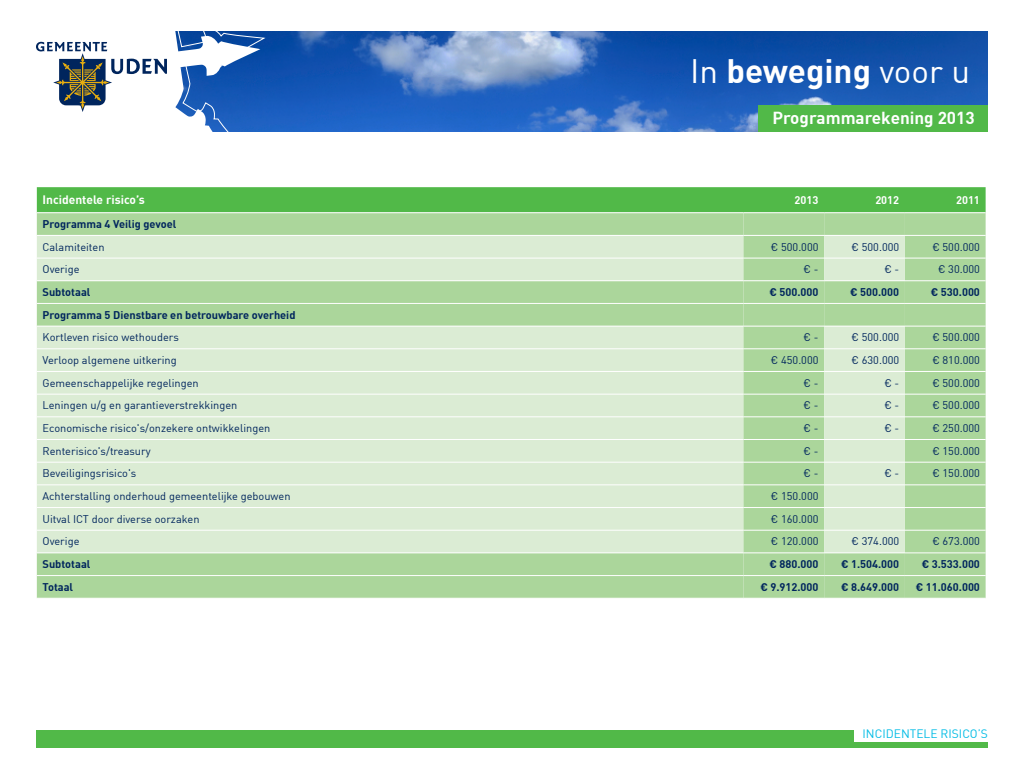
<style>
.page{position:relative;width:1024px;height:768px;background:#fff}
.page>*{position:absolute;margin:0;border:0;box-sizing:border-box;transform-origin:0 0}
.t1{font:700 33.2px "DIN";color:#fff}
.t2{font:700 17.1px "DIN";color:#fff}
.t3{font:12px "DIN";color:#02bce5}
.Titel{font:700 12px "DIN";color:#fff}
.Body{font:11px "DIN";color:#00255d}
.Body-2{font:700 11px "DIN";color:#00255d}
.Kop{font:700 11px "DIN";color:#fff}
.s1{font-weight:400}
</style>
<div class="page">
<div style="left:36px;top:730px;width:952px;height:17px;background:#51b948"></div>
<div style="left:855px;top:730px;width:133px;height:12px;background:#fff"></div>
<svg style="left:36px;top:42px;width:131px;height:70px"></svg>
<svg style="left:267px;top:31px;width:721px;height:100px;background:#2c66b9"></svg>
<svg style="left:175px;top:31px;width:92px;height:100px"></svg>
<div style="left:173px;top:118px;width:13px;height:13px;background:#fff"></div>
<div style="left:758px;top:105px;width:230px;height:26px;background:#51b948"></div>
<div style="left:37px;top:187px;width:949px;height:25px;background:#51b948"></div>
<div style="left:37px;top:213px;width:706px;height:385px;background:#abd69b"></div>
<div style="left:743px;top:213px;width:243px;height:385px;background:#abd69b"></div>
<svg style="left:37px;top:236px;width:706px;height:317px;background:#d4e9cc"></svg>
<svg style="left:743px;top:236px;width:162px;height:317px;background:#c1e0b5"></svg>
<hr style="left:37px;top:235px;width:706px;height:1px;background:#fff">
<hr style="left:743px;top:235px;width:81px;height:1px;background:#fff">
<hr style="left:824px;top:235px;width:81px;height:1px;background:#fff">
<hr style="left:905px;top:235px;width:81px;height:1px;background:#fff">
<hr style="left:37px;top:258px;width:706px;height:1px;background:#fff">
<hr style="left:743px;top:258px;width:81px;height:1px;background:#fff">
<hr style="left:824px;top:258px;width:81px;height:1px;background:#fff">
<hr style="left:905px;top:258px;width:81px;height:1px;background:#fff">
<hr style="left:37px;top:281px;width:706px;height:1px;background:#fff">
<hr style="left:743px;top:281px;width:81px;height:1px;background:#fff">
<hr style="left:824px;top:281px;width:81px;height:1px;background:#fff">
<hr style="left:905px;top:281px;width:81px;height:1px;background:#fff">
<hr style="left:37px;top:303px;width:706px;height:1px;background:#fff">
<hr style="left:743px;top:303px;width:81px;height:1px;background:#fff">
<hr style="left:824px;top:303px;width:81px;height:1px;background:#fff">
<hr style="left:905px;top:303px;width:81px;height:1px;background:#fff">
<hr style="left:37px;top:326px;width:706px;height:1px;background:#fff">
<hr style="left:743px;top:326px;width:81px;height:1px;background:#fff">
<hr style="left:824px;top:326px;width:81px;height:1px;background:#fff">
<hr style="left:905px;top:326px;width:81px;height:1px;background:#fff">
<hr style="left:37px;top:349px;width:706px;height:1px;background:#fff">
<hr style="left:743px;top:349px;width:81px;height:1px;background:#fff">
<hr style="left:824px;top:349px;width:81px;height:1px;background:#fff">
<hr style="left:905px;top:349px;width:81px;height:1px;background:#fff">
<hr style="left:37px;top:371px;width:706px;height:1px;background:#fff">
<hr style="left:743px;top:371px;width:81px;height:1px;background:#fff">
<hr style="left:824px;top:371px;width:81px;height:1px;background:#fff">
<hr style="left:905px;top:371px;width:81px;height:1px;background:#fff">
<hr style="left:37px;top:394px;width:706px;height:1px;background:#fff">
<hr style="left:743px;top:394px;width:81px;height:1px;background:#fff">
<hr style="left:824px;top:394px;width:81px;height:1px;background:#fff">
<hr style="left:905px;top:394px;width:81px;height:1px;background:#fff">
<hr style="left:37px;top:417px;width:706px;height:1px;background:#fff">
<hr style="left:743px;top:417px;width:81px;height:1px;background:#fff">
<hr style="left:824px;top:417px;width:81px;height:1px;background:#fff">
<hr style="left:905px;top:417px;width:81px;height:1px;background:#fff">
<hr style="left:37px;top:439px;width:706px;height:1px;background:#fff">
<hr style="left:743px;top:439px;width:81px;height:1px;background:#fff">
<hr style="left:824px;top:439px;width:81px;height:1px;background:#fff">
<hr style="left:905px;top:439px;width:81px;height:1px;background:#fff">
<hr style="left:37px;top:462px;width:706px;height:1px;background:#fff">
<hr style="left:743px;top:462px;width:81px;height:1px;background:#fff">
<hr style="left:824px;top:462px;width:81px;height:1px;background:#fff">
<hr style="left:905px;top:462px;width:81px;height:1px;background:#fff">
<hr style="left:37px;top:485px;width:706px;height:1px;background:#fff">
<hr style="left:743px;top:485px;width:81px;height:1px;background:#fff">
<hr style="left:824px;top:485px;width:81px;height:1px;background:#fff">
<hr style="left:905px;top:485px;width:81px;height:1px;background:#fff">
<hr style="left:37px;top:507px;width:706px;height:1px;background:#fff">
<hr style="left:743px;top:507px;width:81px;height:1px;background:#fff">
<hr style="left:824px;top:507px;width:81px;height:1px;background:#fff">
<hr style="left:905px;top:507px;width:81px;height:1px;background:#fff">
<hr style="left:37px;top:530px;width:706px;height:1px;background:#fff">
<hr style="left:743px;top:530px;width:81px;height:1px;background:#fff">
<hr style="left:824px;top:530px;width:81px;height:1px;background:#fff">
<hr style="left:905px;top:530px;width:81px;height:1px;background:#fff">
<hr style="left:37px;top:553px;width:706px;height:1px;background:#fff">
<hr style="left:743px;top:553px;width:81px;height:1px;background:#fff">
<hr style="left:824px;top:553px;width:81px;height:1px;background:#fff">
<hr style="left:905px;top:553px;width:81px;height:1px;background:#fff">
<hr style="left:37px;top:575px;width:706px;height:1px;background:#fff">
<hr style="left:743px;top:575px;width:81px;height:1px;background:#fff">
<hr style="left:824px;top:575px;width:81px;height:1px;background:#fff">
<hr style="left:905px;top:575px;width:81px;height:1px;background:#fff">
<h1 class="t1" style="left:690px;top:50px;width:281px"><span class="s1">In</span> beweging <span class="s1">voor u</span></h1>
<h2 class="t2" style="left:772px;top:106px;width:204px">Programmarekening 2013</h2>
<h2 class="t2" style="left:965px;top:106px;width:11px">2</h2>
<p class="Titel" style="left:43px;top:192px;width:104px">Incidentele risico’s</p>
<p class="Kop" style="left:795px;top:193px;width:25px">2013</p>
<p class="Kop" style="left:875px;top:193px;width:25px">2012</p>
<p class="Kop" style="left:956px;top:193px;width:25px">2011</p>
<p class="Body-2" style="left:43px;top:217px;width:135px">Programma 4 Veilig gevoel</p>
<p class="Body" style="left:43px;top:240px;width:64px">Calamiteiten</p>
<p class="Body" style="left:771px;top:240px;width:49px">€ 500.000</p>
<p class="Body" style="left:852px;top:240px;width:49px">€ 500.000</p>
<p class="Body" style="left:932px;top:240px;width:49px">€ 500.000</p>
<p class="Body" style="left:43px;top:263px;width:39px">Overige</p>
<p class="Body" style="left:804px;top:263px;width:16px">€ -</p>
<p class="Body" style="left:884px;top:263px;width:16px">€ -</p>
<p class="Body" style="left:938px;top:263px;width:43px">€ 30.000</p>
<p class="Body-2" style="left:43px;top:285px;width:49px">Subtotaal</p>
<p class="Body-2" style="left:769px;top:285px;width:51px">€ 500.000</p>
<p class="Body-2" style="left:850px;top:285px;width:51px">€ 500.000</p>
<p class="Body-2" style="left:931px;top:285px;width:51px">€ 530.000</p>
<p class="Body-2" style="left:43px;top:308px;width:254px">Programma 5 Dienstbare en betrouwbare overheid</p>
<p class="Body" style="left:43px;top:331px;width:138px">Kortleven risico wethouders</p>
<p class="Body" style="left:804px;top:331px;width:16px">€ -</p>
<p class="Body" style="left:852px;top:331px;width:49px">€ 500.000</p>
<p class="Body" style="left:932px;top:331px;width:49px">€ 500.000</p>
<p class="Body" style="left:43px;top:353px;width:136px">Verloop algemene uitkering</p>
<p class="Body" style="left:771px;top:353px;width:49px">€ 450.000</p>
<p class="Body" style="left:852px;top:353px;width:49px">€ 630.000</p>
<p class="Body" style="left:932px;top:353px;width:49px">€ 810.000</p>
<p class="Body" style="left:43px;top:376px;width:158px">Gemeenschappelijke regelingen</p>
<p class="Body" style="left:804px;top:376px;width:16px">€ -</p>
<p class="Body" style="left:884px;top:376px;width:16px">€ -</p>
<p class="Body" style="left:932px;top:376px;width:49px">€ 500.000</p>
<p class="Body" style="left:43px;top:399px;width:196px">Leningen u/g en garantieverstrekkingen</p>
<p class="Body" style="left:804px;top:399px;width:16px">€ -</p>
<p class="Body" style="left:884px;top:399px;width:16px">€ -</p>
<p class="Body" style="left:932px;top:399px;width:49px">€ 500.000</p>
<p class="Body" style="left:43px;top:421px;width:229px">Economische risico's/onzekere ontwikkelingen</p>
<p class="Body" style="left:804px;top:421px;width:16px">€ -</p>
<p class="Body" style="left:884px;top:421px;width:16px">€ -</p>
<p class="Body" style="left:932px;top:421px;width:49px">€ 250.000</p>
<p class="Body" style="left:43px;top:444px;width:110px">Renterisico's/treasury</p>
<p class="Body" style="left:804px;top:444px;width:16px">€ -</p>
<p class="Body" style="left:932px;top:444px;width:49px">€ 150.000</p>
<p class="Body" style="left:43px;top:467px;width:95px">Beveiligingsrisico's</p>
<p class="Body" style="left:804px;top:467px;width:16px">€ -</p>
<p class="Body" style="left:884px;top:467px;width:16px">€ -</p>
<p class="Body" style="left:932px;top:467px;width:49px">€ 150.000</p>
<p class="Body" style="left:43px;top:489px;width:250px">Achterstalling onderhoud gemeentelijke gebouwen</p>
<p class="Body" style="left:771px;top:489px;width:49px">€ 150.000</p>
<p class="Body" style="left:43px;top:512px;width:159px">Uitval ICT door diverse oorzaken</p>
<p class="Body" style="left:771px;top:512px;width:49px">€ 160.000</p>
<p class="Body" style="left:43px;top:535px;width:39px">Overige</p>
<p class="Body" style="left:771px;top:535px;width:49px">€ 120.000</p>
<p class="Body" style="left:852px;top:535px;width:49px">€ 374.000</p>
<p class="Body" style="left:932px;top:535px;width:49px">€ 673.000</p>
<p class="Body-2" style="left:43px;top:557px;width:49px">Subtotaal</p>
<p class="Body-2" style="left:769px;top:557px;width:51px">€ 880.000</p>
<p class="Body-2" style="left:841px;top:557px;width:60px">€ 1.504.000</p>
<p class="Body-2" style="left:922px;top:557px;width:60px">€ 3.533.000</p>
<p class="Body-2" style="left:43px;top:580px;width:32px">Totaal</p>
<p class="Body-2" style="left:760px;top:580px;width:60px">€ 9.912.000</p>
<p class="Body-2" style="left:841px;top:580px;width:60px">€ 8.649.000</p>
<p class="Body-2" style="left:916px;top:580px;width:66px">€ 11.060.000</p>
<p class="t3" style="left:863px;top:726px;width:127px">INCIDENTELE RISICO’S</p>
</div>
